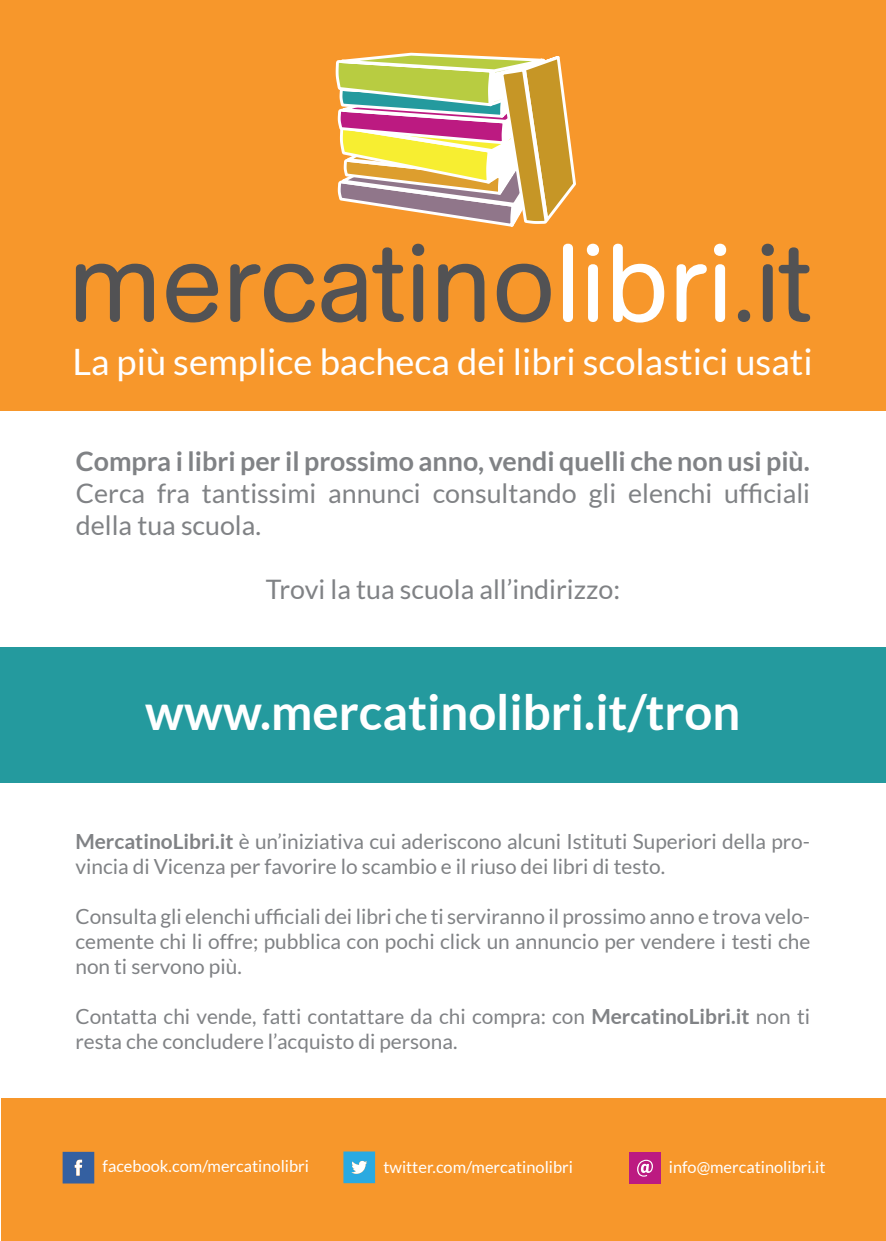
<style>
.page{position:relative;width:886px;height:1241px;background:#fff}
.page>*{position:absolute;margin:0;border:0;box-sizing:border-box;transform-origin:0 0}
.t1{font:700 49.12px "Lato";color:#fff}
.t2{font:36.38px "Lato";color:#fff}
.t3{font:26.81px/32.2px "Lato";color:#808285}
.t4{font:700 26.81px "Lato";color:#808285}
.t5{font:20.88px/25px "Lato";color:#808285}
.t6{font:16.38px "Lato";color:#fff}
.s1{font-weight:700}
</style>
<div class="page">
<div style="left:0;top:0;width:886px;height:410px;background:#f7972b"></div>
<div style="left:0;top:646px;width:886px;height:136px;background:#249a9e"></div>
<div style="left:1px;top:1098px;width:885px;height:142px;background:#f7972b"></div>
<svg style="left:63px;top:1151px;width:31px;height:32px"></svg>
<svg style="left:343px;top:1151px;width:32px;height:31px"></svg>
<div style="left:629px;top:1152px;width:31px;height:31px;background:#bc1a81"></div>
<svg style="left:637px;top:1159px;width:16px;height:17px"></svg>
<svg style="left:76px;top:263px;width:78px;height:59px"></svg>
<svg style="left:166px;top:264px;width:52px;height:58px"></svg>
<svg style="left:230px;top:52px;width:347px;height:359px"></svg>
<div style="left:563px;top:244px;width:10px;height:78px;background:#fff;border-radius:5px"></div>
<svg style="left:587px;top:244px;width:12px;height:78px"></svg>
<svg style="left:613px;top:244px;width:51px;height:78px"></svg>
<svg style="left:676px;top:264px;width:31px;height:58px"></svg>
<svg style="left:714px;top:244px;width:12px;height:78px"></svg>
<div style="left:738px;top:309px;width:12px;height:13px;background:#525254;border-radius:50%"></div>
<svg style="left:761px;top:244px;width:49px;height:78px"></svg>
<h2 class="t2" style="left:73px;top:341px;width:741px">La più semplice bacheca dei libri scolastici usati</h2>
<p class="t4" style="left:76px;top:445px;width:735px">Compra i libri per il prossimo anno, vendi quelli che non usi più.</p>
<p class="t3" style="left:76px;top:476px;width:736px">Cerca fra tantissimi annunci consultando gli elenchi ufficiali della tua scuola.</p>
<p class="t3" style="left:266px;top:573px;width:356px">Trovi la tua scuola all’indirizzo:</p>
<h1 class="t1" style="left:145px;top:684px;width:597px">www.mercatinolibri.it/tron</h1>
<p class="t5" style="left:75px;top:828px;width:736px"><span class="s1">MercatinoLibri.it</span> è un’iniziativa cui aderiscono alcuni Istituti Superiori della pro&shy;vincia di Vicenza per favorire lo scambio e il riuso dei libri di testo.</p>
<p class="t5" style="left:75px;top:903px;width:736px;text-align:justify">Consulta gli elenchi ufficiali dei libri che ti serviranno il prossimo anno e trova velo&shy;cemente chi li offre; pubblica con pochi click un annuncio per vendere i testi che non ti servono più.</p>
<p class="t5" style="left:75px;top:1003px;width:736px">Contatta chi vende, fatti contattare da chi compra: con <span class="s1">MercatinoLibri.it</span> non ti resta che concludere l’acquisto di persona.</p>
<p class="t6" style="left:102px;top:1157px;width:208px">facebook.com/mercatinolibri</p>
<p class="t6" style="left:383px;top:1157px;width:191px">twitter.com/mercatinolibri</p>
<p class="t6" style="left:669px;top:1158px;width:158px">info@mercatinolibri.it</p>
</div>
